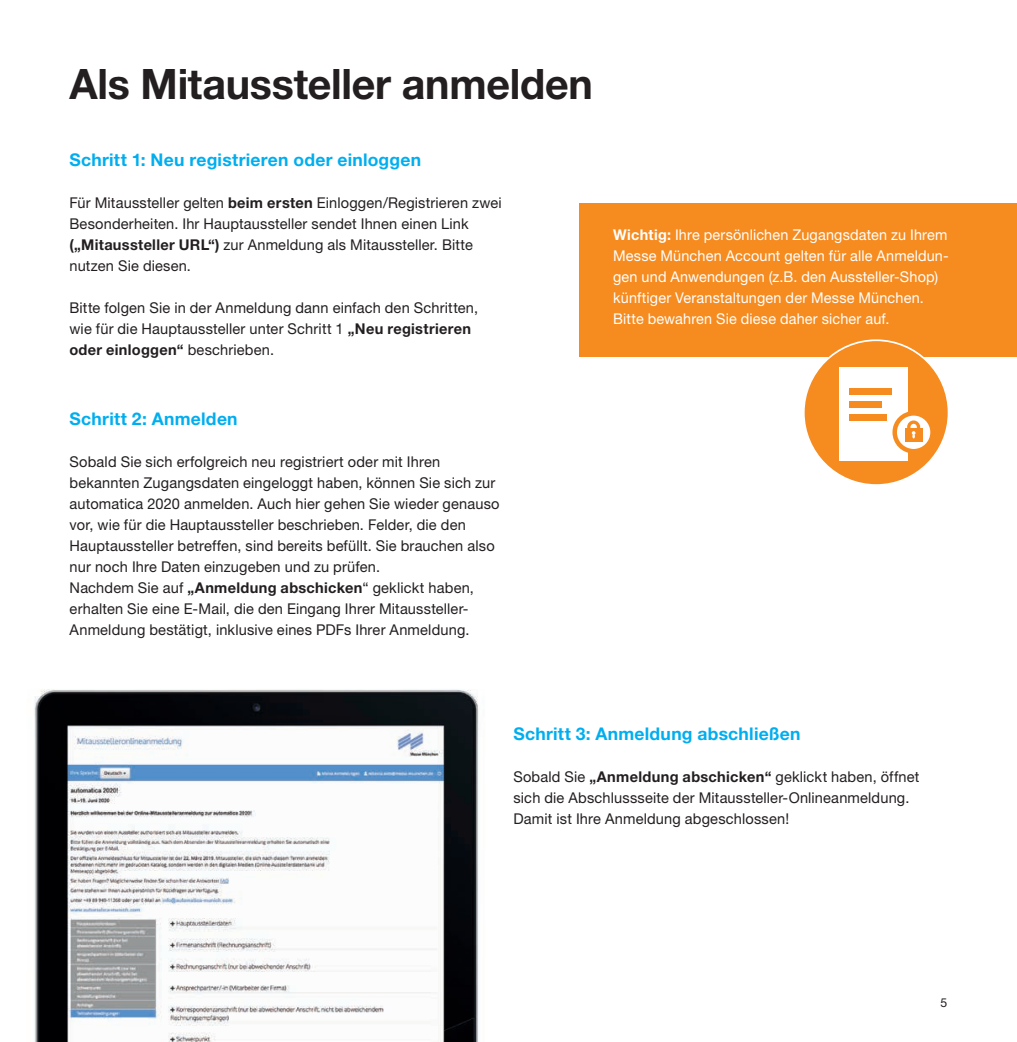
<style>
.page{position:relative;width:1017px;height:1042px;background:#fff}
.page>*{position:absolute;margin:0;border:0;box-sizing:border-box;transform-origin:0 0}
.t1{font:700 42px "Helvetica Neue LT Pro";letter-spacing:-.005em;color:#231f20}
.t2{font:700 17.5px "Helvetica Neue LT Pro";letter-spacing:.015em;color:#00aeef}
.t3{font:14.88px/21px "Helvetica Neue LT Pro";letter-spacing:.01em;color:#231f20}
.t4{font:14.88px/21px "Helvetica Neue LT Pro";letter-spacing:.01em;color:#fff}
.t5{font:12.25px "Helvetica Neue LT Pro";color:#231f20}
.s1{font-weight:700}
</style>
<div class="page">
<img style="left:34px;top:689px;width:445px;height:353px">
<div style="left:580px;top:203px;width:437px;height:154px;background:#f68b1f"></div>
<div style="left:804px;top:340px;width:145px;height:145px;background:#f68b1f;border-radius:50%"></div>
<div style="left:840px;top:367px;width:68px;height:94px;background:#fff"></div>
<div style="left:850px;top:388px;width:42px;height:6px;background:#f68b1f"></div>
<div style="left:850px;top:414px;width:37px;height:7px;background:#f68b1f"></div>
<div style="left:850px;top:401px;width:32px;height:6px;background:#f68b1f"></div>
<svg style="left:895px;top:413px;width:37px;height:38px"></svg>
<div style="left:892px;top:411px;width:43px;height:42px;border:4px solid #f68b1f;border-radius:50%"></div>
<svg style="left:909px;top:422px;width:9px;height:10px"></svg>
<div style="left:907px;top:420px;width:13px;height:14px;border:3px solid #f68b1f;border-radius:50%"></div>
<div style="left:905px;top:428px;width:18px;height:14px;background:#f68b1f"></div>
<svg style="left:912px;top:431px;width:3px;height:7px"></svg>
<h1 class="t1" style="left:69px;top:58px;width:525px">Als Mitaussteller anmelden</h1>
<p class="t2" style="left:69px;top:149px;width:353px">Schritt 1: Neu registrieren oder einloggen</p>
<p class="t3" style="left:69px;top:192px;width:434px">Für Mitaussteller gelten <span class="s1">beim ersten</span> Einloggen/Registrieren zwei Besonderheiten. Ihr Hauptaussteller sendet Ihnen einen Link <span class="s1">(„Mitaussteller URL“)</span> zur Anmeldung als Mitaussteller. Bitte nutzen Sie diesen.</p>
<p class="t3" style="left:69px;top:297px;width:410px">Bitte folgen Sie in der Anmeldung dann einfach den Schritten, wie für die Hauptaussteller unter Schritt 1 <span class="s1">„Neu registrieren oder einloggen“</span> beschrieben.</p>
<p class="t2" style="left:70px;top:408px;width:170px">Schritt 2: Anmelden</p>
<p class="t3" style="left:70px;top:451px;width:431px">Sobald Sie sich erfolgreich neu registriert oder mit Ihren bekannten Zugangsdaten eingeloggt haben, können Sie sich zur automatica 2020 anmelden. Auch hier gehen Sie wieder genauso vor, wie für die Hauptaussteller beschrieben. Felder, die den Hauptaussteller betreffen, sind bereits befüllt. Sie brauchen also nur noch Ihre Daten einzugeben und zu prüfen.<br>Nachdem Sie auf <span class="s1">„Anmeldung abschicken</span>“ geklickt haben, erhalten Sie eine E-Mail, die den Eingang Ihrer Mitaussteller-Anmeldung bestätigt, inklusive eines PDFs Ihrer Anmeldung.</p>
<p class="t4" style="left:613px;top:224px;width:337px"><span class="s1">Wichtig:</span> Ihre persönlichen Zugangsdaten zu Ihrem Messe München Account gelten für alle Anmeldun&shy;gen und Anwendungen (z.B. den Aussteller-Shop) künftiger Veranstaltungen der Messe München.<br>Bitte bewahren Sie diese daher sicher auf.</p>
<p class="t2" style="left:513px;top:722px;width:289px">Schritt 3: Anmeldung abschließen</p>
<p class="t3" style="left:513px;top:765px;width:407px">Sobald Sie <span class="s1">„Anmeldung abschicken“</span> geklickt haben, öffnet sich die Abschlussseite der Mitaussteller-Onlineanmeldung.<br>Damit ist Ihre Anmeldung abgeschlossen!</p>
<p class="t5" style="left:940px;top:995px;width:8px">5</p>
</div>
